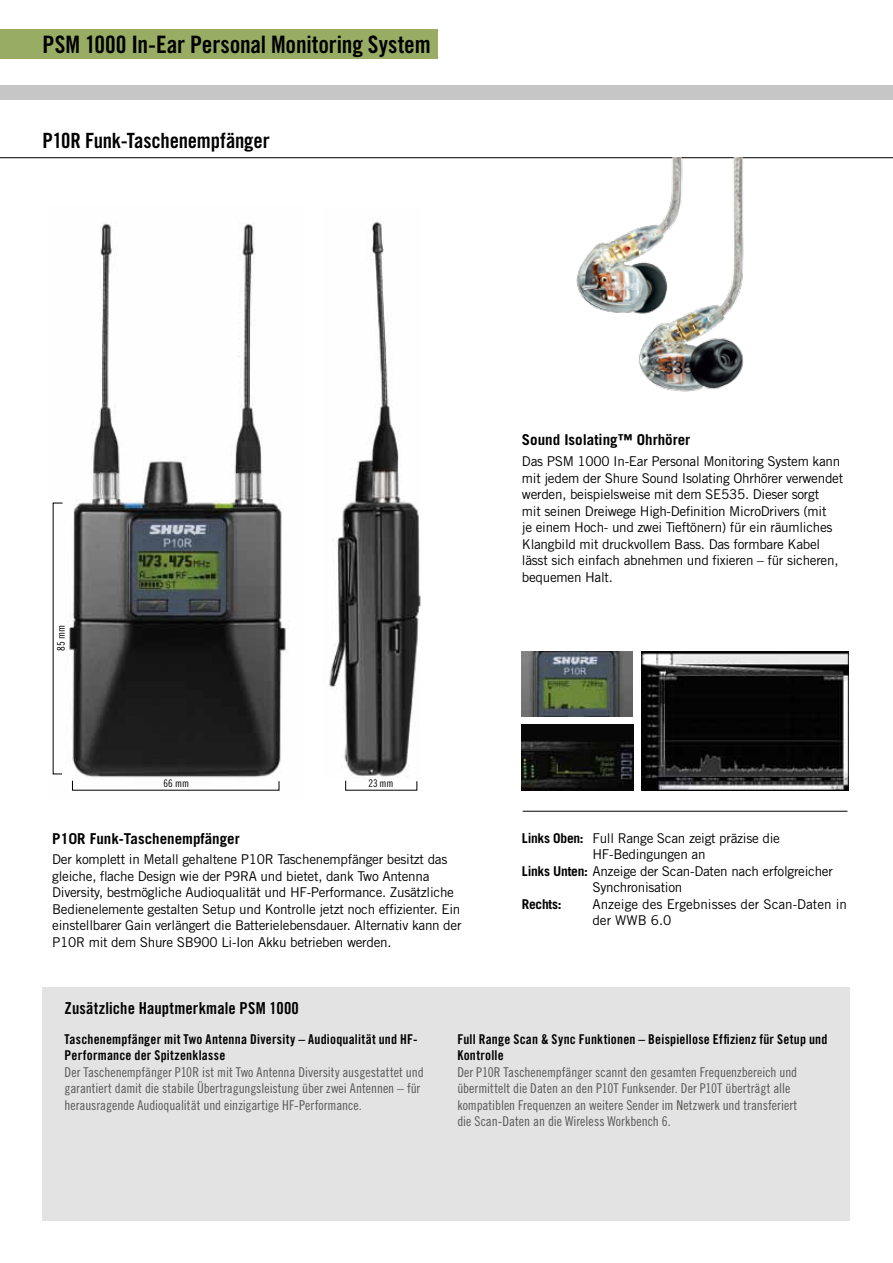
<style>
.page{position:relative;width:893px;height:1263px;background:#fff}
.page>*{position:absolute;margin:0;border:0;box-sizing:border-box;transform-origin:0 0}
.t1{font:24px "Trade Gothic Bold Cond Twenty";letter-spacing:-.005em;color:#000}
.t2{font:21px "Trade Gothic Bold Cond Twenty";letter-spacing:-.01em;color:#000}
.t3{font:16.5px "Trade Gothic Bold Cond Twenty";letter-spacing:.01em;color:#000}
.t4{font:700 15px "Trade Gothic";color:#000}
.t5{font:13.5px/16.5px "Trade Gothic";letter-spacing:-.02em;color:#000}
.t6{font:13.5px/16.5px "Trade Gothic Cond Eighteen";color:#575756}
.t7{font:13.5px/16.5px "Trade Gothic Bold Cond Twenty";letter-spacing:.015em;color:#000}
.t8{font:13.5px/16.5px "Trade Gothic";color:#000}
.t9{font:700 13.5px "Trade Gothic";letter-spacing:-.02em;color:#000}
.t10{font:10.5px "Trade Gothic Cond Eighteen";color:#000}
.s1{font-weight:700}
</style>
<div class="page">
<div style="left:43px;top:986px;width:807px;height:234px;background:#e3e3e3"></div>
<hr style="left:523px;top:811px;width:324px;height:1px;background:#000">
<hr style="left:0;top:157px;width:893px;height:1px;background:#000">
<div style="left:0;top:85px;width:893px;height:15px;background:#c6c6c6"></div>
<div style="left:0;top:29px;width:438px;height:29px;background:#98ad63"></div>
<img style="left:52px;top:223px;width:234px;height:568px">
<img style="left:329px;top:221px;width:92px;height:556px">
<img style="left:641px;top:651px;width:207px;height:139px">
<img style="left:522px;top:651px;width:111px;height:65px">
<img style="left:522px;top:724px;width:111px;height:66px">
<img style="left:521px;top:158px;width:291px;height:234px">
<h1 class="t1" style="left:43px;top:30px;width:390px">PSM 1000 In-Ear Personal Monitoring System</h1>
<h2 class="t2" style="left:43px;top:128px;width:229px">P10R Funk-Taschenempfänger</h2>
<p class="t10" style="left:55px;top:651px;width:27px;rotate:-90deg">85 mm</p>
<p class="t10" style="left:163px;top:777px;width:27px">66 mm</p>
<p class="t10" style="left:369px;top:777px;width:26px">23 mm</p>
<p class="t4" style="left:52px;top:829px;width:189px">P10R Funk-Taschenempfänger</p>
<p class="t5" style="left:52px;top:851px;width:411px">Der komplett in Metall gehaltene P10R Taschenempfänger besitzt das gleiche, flache Design wie der P9RA und bietet, dank Two Antenna Diversity, bestmögliche Audioqualität und HF-Performance. Zusätzliche Bedienelemente gestalten Setup und Kontrolle jetzt noch effizienter. Ein einstellbarer Gain verlängert die Batterielebensdauer. Alternativ kann der P10R mit dem Shure SB900 Li-Ion Akku betrieben werden.</p>
<p class="t4" style="left:522px;top:431px;width:170px">Sound Isolating™ Ohrhörer</p>
<p class="t5" style="left:522px;top:453px;width:323px">Das PSM 1000 In-Ear Personal Monitoring System kann mit jedem der Shure Sound Isolating Ohrhörer verwendet werden, beispielsweise mit dem SE535. Dieser sorgt<br>mit seinen Dreiwege High-Definition MicroDrivers (mit<br>je einem Hoch- und zwei Tieftönern) für ein räumliches Klangbild mit druckvollem Bass. Das formbare Kabel lässt sich einfach abnehmen und fixieren – für sicheren, bequemen Halt.</p>
<p class="t5" style="left:522px;top:829px;width:259px"><span class="s1">Links Oben:</span> Full Range Scan zeigt präzise die</p>
<p class="t5" style="left:592px;top:846px;width:115px">HF-Bedingungen an</p>
<p class="t5" style="left:522px;top:862px;width:312px"><span class="s1">Links Unten:</span> Anzeige der Scan-Daten nach erfolgreicher</p>
<p class="t5" style="left:592px;top:879px;width:91px">Synchronisation</p>
<p class="t9" style="left:522px;top:895px;width:41px">Rechts:</p>
<p class="t8" style="left:592px;top:895px;width:256px">Anzeige des Ergebnisses der Scan-Daten in der WWB 6.0</p>
<p class="t3" style="left:65px;top:998px;width:236px">Zusätzliche Hauptmerkmale PSM 1000</p>
<p class="t7" style="left:65px;top:1031px;width:355px">Taschenempfänger mit Two Antenna Diversity – Audioqualität und HF-<br>Performance der Spitzenklasse</p>
<p class="t6" style="left:65px;top:1063px;width:361px">Der Taschenempfänger P10R ist mit Two Antenna Diversity ausgestattet und garantiert damit die stabile Übertragungsleistung über zwei Antennen – für herausragende Audioqualität und einzigartige HF-Performance.</p>
<p class="t7" style="left:457px;top:1031px;width:372px">Full Range Scan &amp; Sync Funktionen – Beispiellose Effizienz für Setup und<br>Kontrolle</p>
<p class="t6" style="left:457px;top:1063px;width:341px">Der P10R Taschenempfänger scannt den gesamten Frequenzbereich und übermittelt die Daten an den P10T Funksender. Der P10T überträgt alle kompatiblen Frequenzen an weitere Sender im Netzwerk und transferiert die Scan-Daten an die Wireless Workbench 6.</p>
</div>
